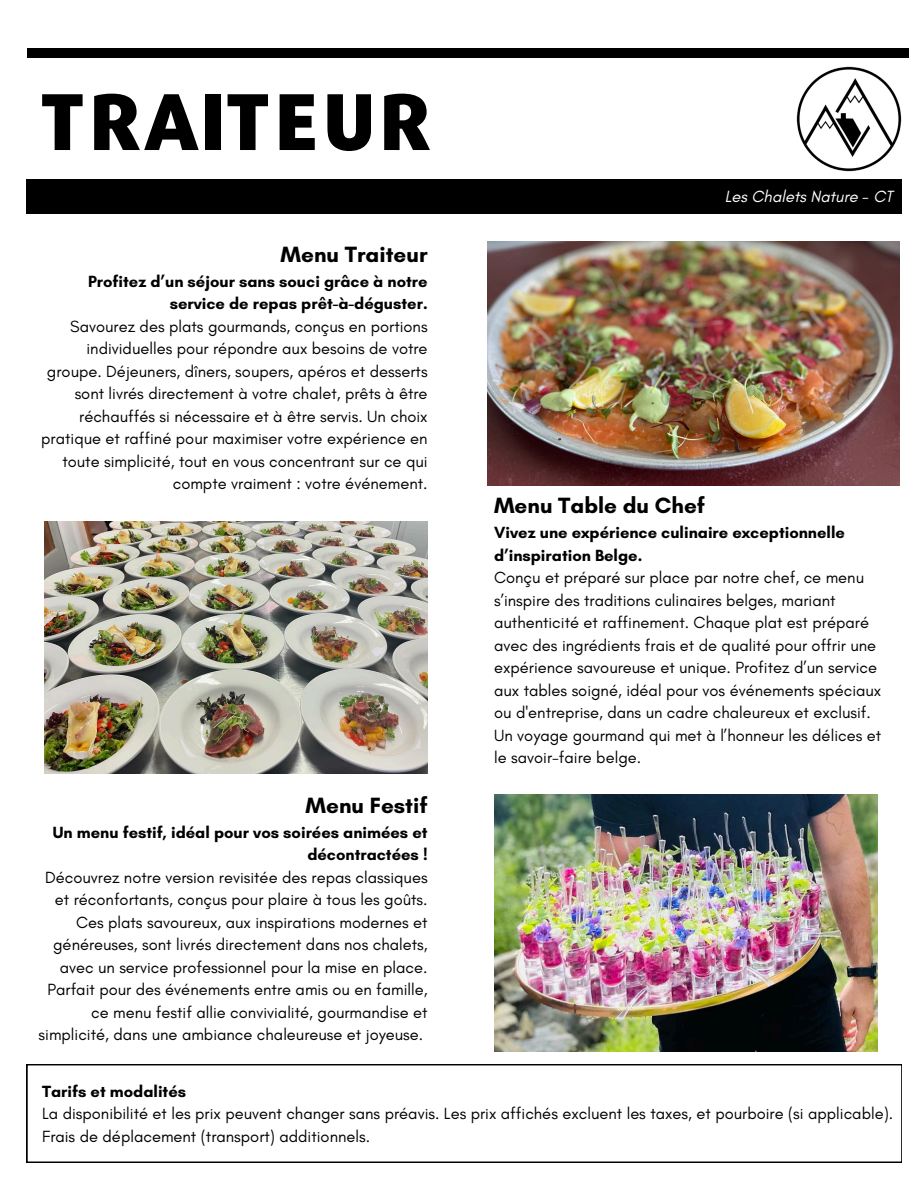
<style>
.page{position:relative;width:918px;height:1188px;background:#fff}
.page>*{position:absolute;margin:0;border:0;box-sizing:border-box;transform-origin:0 0}
.t1{font:900 77.85px "Repo";letter-spacing:.02em;color:#000}
.t2{font:700 22.5px "Glacial Indifference";color:#000}
.t3{font:16.5px/22.5px "Glacial Indifference";color:#000;text-align:right}
.t4{font:700 16.5px/22.5px "Glacial Indifference";color:#000;text-align:right}
.t5{font:italic 16.5px "Glacial Indifference";color:#fff}
</style>
<div class="page">
<div style="left:27px;top:48px;width:882px;height:10px;background:#000"></div>
<div style="left:27px;top:179px;width:875px;height:35px;background:#000"></div>
<img style="left:796px;top:66px;width:106px;height:106px">
<svg style="left:27px;top:1064px;width:875px;height:98px"></svg>
<img style="left:494px;top:794px;width:384px;height:258px">
<img style="left:44px;top:521px;width:384px;height:252px">
<img style="left:487px;top:242px;width:412px;height:244px">
<p class="t1" style="left:41px;top:68px;width:393px">TRAITEUR</p>
<h1 class="t2" style="left:281px;top:240px;width:149px">Menu Traiteur</h1>
<p class="t4" style="left:88px;top:270px;width:341px">Profitez d’un séjour sans souci grâce à notre service de repas prêt-à-déguster.</p>
<p class="t3" style="left:41px;top:315px;width:388px">Savourez des plats gourmands, conçus en portions individuelles pour répondre aux besoins de votre groupe. Déjeuners, dîners, soupers, apéros et desserts sont livrés directement à votre chalet, prêts à être réchauffés si nécessaire et à être servis. Un choix pratique et raffiné pour maximiser votre expérience en toute simplicité, tout en vous concentrant sur ce qui compte vraiment : votre événement.</p>
<p class="t2" style="left:306px;top:792px;width:123px">Menu Festif</p>
<p class="t4" style="left:53px;top:821px;width:376px">Un menu festif, idéal pour vos soirées animées et décontractées !</p>
<p class="t3" style="left:39px;top:866px;width:391px">Découvrez notre version revisitée des repas classiques et réconfortants, conçus pour plaire à tous les goûts.<br>Ces plats savoureux, aux inspirations modernes et généreuses, sont livrés directement dans nos chalets, avec un service professionnel pour la mise en place.<br>Parfait pour des événements entre amis ou en famille, ce menu festif allie convivialité, gourmandise et simplicité, dans une ambiance chaleureuse et joyeuse.</p>
<p class="t5" style="left:725px;top:186px;width:169px">Les Chalets Nature - CT</p>
<p class="t2" style="left:494px;top:492px;width:212px">Menu Table du Chef</p>
<p class="t4" style="left:494px;top:521px;width:352px;text-align:left">Vivez une expérience culinaire exceptionnelle d’inspiration Belge.</p>
<p class="t3" style="left:494px;top:566px;width:389px;text-align:left">Conçu et préparé sur place par notre chef, ce menu s’inspire des traditions culinaires belges, mariant authenticité et raffinement. Chaque plat est préparé avec des ingrédients frais et de qualité pour offrir une expérience savoureuse et unique. Profitez d’un service aux tables soigné, idéal pour vos événements spéciaux ou d'entreprise, dans un cadre chaleureux et exclusif.<br>Un voyage gourmand qui met à l’honneur les délices et le savoir-faire belge.</p>
<p class="t4" style="left:42px;top:1080px;width:146px">Tarifs et modalités</p>
<p class="t3" style="left:42px;top:1102px;width:853px;text-align:left">La disponibilité et les prix peuvent changer sans préavis. Les prix affichés excluent les taxes, et pourboire (si applicable).<br>Frais de déplacement (transport) additionnels.</p>
</div>
